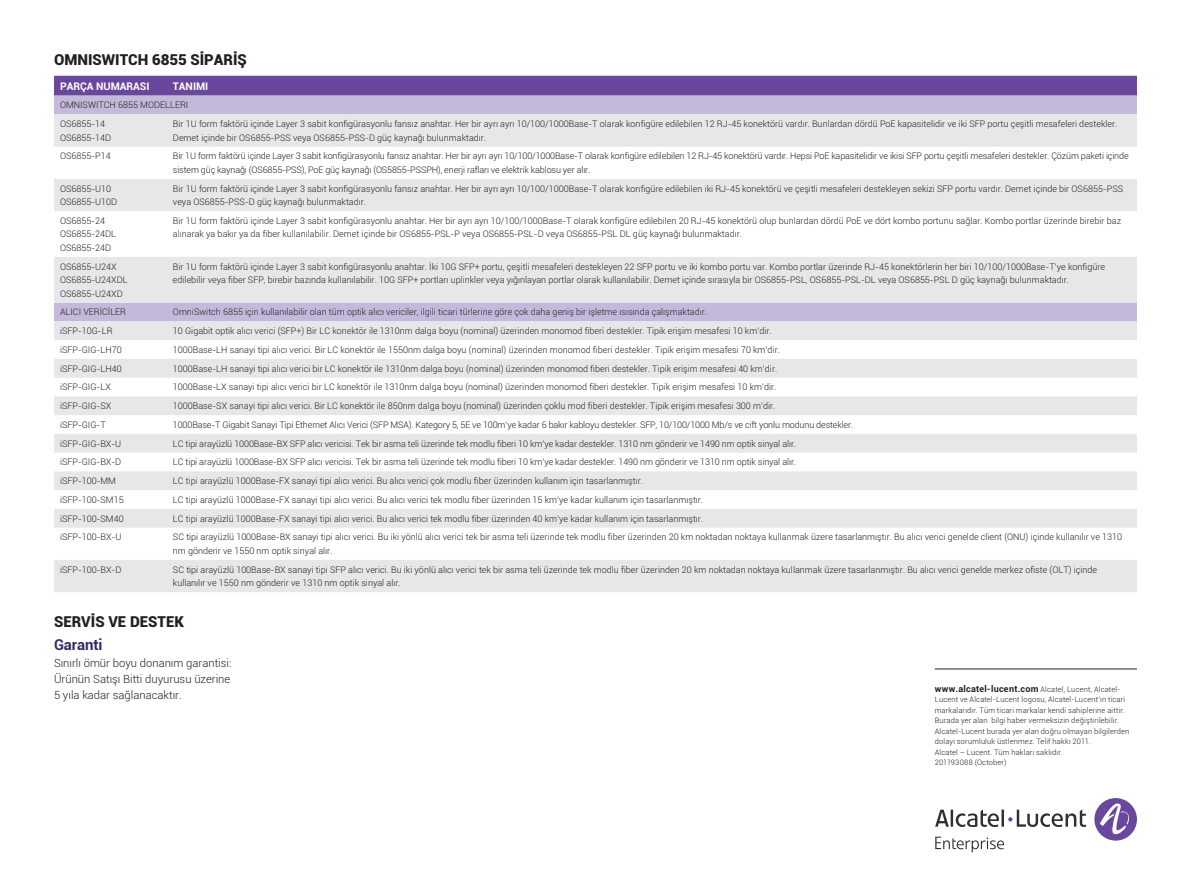
<style>
.page{position:relative;width:1191px;height:893px;background:#fff}
.page>*{position:absolute;margin:0;border:0;box-sizing:border-box;transform-origin:0 0}
.t1{font:900 15px "Roboto";color:#231f20}
.t2{font:700 15px "Roboto";letter-spacing:-.005em;color:#392a67}
.t3{font:300 11.25px/15.8px "Roboto";color:#231f20;text-align:justify}
.t4{font:700 10.5px "Roboto";color:#fff}
.t5{font:300 9px/13.5px "Roboto";color:#231f20}
.t6{font:300 7.5px/10.5px "Roboto";letter-spacing:.02em;color:#231f20}
.s1{font-weight:700;font-size:9px}
</style>
<div class="page">
<div style="left:1094px;top:798px;width:43px;height:43px;background:#69479c;border-radius:50%"></div>
<svg style="left:1099px;top:803px;width:32px;height:32px"></svg>
<svg style="left:935px;top:809px;width:151px;height:18px"></svg>
<svg style="left:935px;top:837px;width:69px;height:15px"></svg>
<div style="left:54px;top:76px;width:1083px;height:20px;background:#69479c"></div>
<div style="left:54px;top:96px;width:1083px;height:18px;background:#c4b9da"></div>
<svg style="left:54px;top:114px;width:1083px;height:478px;fill:#e6e7e9"></svg>
<hr style="left:934px;top:669px;width:203px;height:1px;background:#231f20">
<h1 class="t1" style="left:54px;top:49px;width:194px">OMNISWITCH 6855 SIPARIŞ</h1>
<p class="t4" style="left:60px;top:78px;width:91px">PARÇA NUMARASI</p>
<p class="t4" style="left:173px;top:78px;width:37px">TANIMI</p>
<p class="t5" style="left:60px;top:96px;width:130px;line-height:18.8px">OMNISWITCH 6855 MODELLERI<br>OS6855-14</p>
<p class="t5" style="left:60px;top:130px;width:53px">OS6855-14D</p>
<p class="t5" style="left:173px;top:117px;width:946px">Bir 1U form faktörü içinde Layer 3 sabit konfigürasyonlu fansız anahtar. Her bir ayrı ayrı 10/100/1000Base-T olarak konfigüre edilebilen 12 RJ-45 konektörü vardır. Bunlardan dördü PoE kapasitelidir ve iki SFP portu çeşitli mesafeleri destekler.<br>Demet içinde bir OS6855-PSS veya OS6855-PSS-D güç kaynağı bulunmaktadır.</p>
<p class="t5" style="left:60px;top:149px;width:52px">OS6855-P14</p>
<p class="t5" style="left:173px;top:149px;width:957px">Bir 1U form faktörü içinde Layer 3 sabit konfigürasyonlu fansız anahtar. Her bir ayrı ayrı 10/100/1000Base-T olarak konfigüre edilebilen 12 RJ-45 konektörü vardır. Hepsi PoE kapasitelidir ve ikisi SFP portu çeşitli mesafeleri destekler. Çözüm paketi içinde sistem güç kaynağı (OS6855-PSS), PoE güç kaynağı (OS5855-PSSPH), enerji rafları ve elektrik kablosu yer alır.</p>
<p class="t5" style="left:60px;top:181px;width:59px">OS6855-U10<br>OS6855-U10D</p>
<p class="t5" style="left:173px;top:181px;width:951px">Bir 1U form faktörü içinde Layer 3 sabit konfigürasyonlu fansız anahtar. Her bir ayrı ayrı 10/100/1000Base-T olarak konfigüre edilebilen iki RJ-45 konektörü ve çeşitli mesafeleri destekleyen sekizi SFP portu vardır. Demet içinde bir OS6855-PSS veya OS6855-PSS-D güç kaynağı bulunmaktadır.</p>
<p class="t5" style="left:60px;top:214px;width:58px">OS6855-24<br>OS6855-24DL<br>OS6855-24D</p>
<p class="t5" style="left:173px;top:214px;width:949px">Bir 1U form faktörü içinde Layer 3 sabit konfigürasyonlu anahtar. Her bir ayrı ayrı 10/100/1000Base-T olarak konfigüre edilebilen 20 RJ-45 konektörü olup bunlardan dördü PoE ve dört kombo portunu sağlar. Kombo portlar üzerinde birebir baz alınarak ya bakır ya da fiber kullanılabilir. Demet içinde bir OS6855-PSL-P veya OS6855-PSL-D veya OS6855-PSL DL güç kaynağı bulunmaktadır.</p>
<p class="t5" style="left:60px;top:259px;width:69px">OS6855-U24X<br>OS6855-U24XDL<br>OS6855-U24XD</p>
<p class="t5" style="left:173px;top:259px;width:933px">Bir 1U form faktörü içinde Layer 3 sabit konfigürasyonlu anahtar. İki 10G SFP+ portu, çeşitli mesafeleri destekleyen 22 SFP portu ve iki kombo portu var. Kombo portlar üzerinde RJ-45 konektörlerin her biri 10/100/1000Base-T’ye konfigüre edilebilir veya fiber SFP, birebir bazında kullanılabilir. 10G SFP+ portları uplinkler veya yığınlayan portlar olarak kullanılabilir. Demet içinde sırasıyla bir OS6855-PSL, OS6855-PSL-DL veya OS6855-PSL D güç kaynağı bulunmaktadır.</p>
<p class="t5" style="left:60px;top:305px;width:68px">ALICI VERİCİLER</p>
<p class="t5" style="left:173px;top:305px;width:535px">OmniSwitch 6855 için kullanılabilir olan tüm optik alıcı vericiler, ilgili ticari türlerine göre çok daha geniş bir işletme ısısında çalışmaktadır.</p>
<p class="t5" style="left:60px;top:324px;width:54px">iSFP-10G-LR</p>
<p class="t5" style="left:173px;top:324px;width:600px">10 Gigabit optik alıcı verici (SFP+) Bir LC konektör ile 1310nm dalga boyu (nominal) üzerinden monomod fiberi destekler. Tipik erişim mesafesi 10 km’dir.</p>
<p class="t5" style="left:60px;top:343px;width:63px">iSFP-GIG-LH70</p>
<p class="t5" style="left:173px;top:343px;width:608px">1000Base-LH sanayi tipi alıcı verici. Bir LC konektör ile 1550nm dalga boyu (nominal) üzerinden monomod fiberi destekler. Tipik erişim mesafesi 70 km’dir.</p>
<p class="t5" style="left:60px;top:361px;width:63px">iSFP-GIG-LH40</p>
<p class="t5" style="left:173px;top:361px;width:606px">1000Base-LH sanayi tipi alıcı verici bir LC konektör ile 1310nm dalga boyu (nominal) üzerinden monomod fiberi destekler. Tipik erişim mesafesi 40 km’dir.</p>
<p class="t5" style="left:60px;top:380px;width:52px">iSFP-GIG-LX</p>
<p class="t5" style="left:173px;top:380px;width:605px">1000Base-LX sanayi tipi alıcı verici bir LC konektör ile 1310nm dalga boyu (nominal) üzerinden monomod fiberi destekler. Tipik erişim mesafesi 10 km’dir.</p>
<p class="t5" style="left:60px;top:399px;width:53px">iSFP-GIG-SX</p>
<p class="t5" style="left:173px;top:399px;width:604px">1000Base-SX sanayi tipi alıcı verici. Bir LC konektör ile 850nm dalga boyu (nominal) üzerinden çoklu mod fiberi destekler. Tipik erişim mesafesi 300 m’dir.</p>
<p class="t5" style="left:60px;top:418px;width:47px">iSFP-GIG-T</p>
<p class="t5" style="left:173px;top:418px;width:681px">1000Base-T Gigabit Sanayi Tipi Ethernet Alıcı Verici (SFP MSA). Kategory 5, 5E ve 100m’ye kadar 6 bakır kabloyu destekler. SFP, 10/100/1000 Mb/s ve cift yonlu modunu destekler.</p>
<p class="t5" style="left:60px;top:436px;width:63px">iSFP-GIG-BX-U</p>
<p class="t5" style="left:173px;top:436px;width:624px">LC tipi arayüzlü 1000Base-BX SFP alıcı vericisi. Tek bir asma teli üzerinde tek modlu fiberi 10 km’ye kadar destekler. 1310 nm gönderir ve 1490 nm optik sinyal alır.</p>
<p class="t5" style="left:60px;top:455px;width:63px">iSFP-GIG-BX-D</p>
<p class="t5" style="left:173px;top:455px;width:624px">LC tipi arayüzlü 1000Base-BX SFP alıcı vericisi. Tek bir asma teli üzerinde tek modlu fiberi 10 km’ye kadar destekler. 1490 nm gönderir ve 1310 nm optik sinyal alır.</p>
<p class="t5" style="left:60px;top:474px;width:58px">iSFP-100-MM</p>
<p class="t5" style="left:173px;top:474px;width:471px">LC tipi arayüzlü 1000Base-FX sanayi tipi alıcı verici. Bu alıcı verici çok modlu fiber üzerinden kullanım için tasarlanmıştır.</p>
<p class="t5" style="left:60px;top:493px;width:65px">iSFP-100-SM15</p>
<p class="t5" style="left:173px;top:493px;width:532px">LC tipi arayüzlü 1000Base-FX sanayi tipi alıcı verici. Bu alıcı verici tek modlu fiber üzerinden 15 km’ye kadar kullanım için tasarlanmıştır.</p>
<p class="t5" style="left:60px;top:511px;width:65px">iSFP-100-SM40</p>
<p class="t5" style="left:173px;top:511px;width:532px">LC tipi arayüzlü 1000Base-FX sanayi tipi alıcı verici. Bu alıcı verici tek modlu fiber üzerinden 40 km’ye kadar kullanım için tasarlanmıştır.</p>
<p class="t5" style="left:60px;top:530px;width:63px">iSFP-100-BX-U</p>
<p class="t5" style="left:173px;top:530px;width:950px">SC tipi arayüzlü 1000Base-BX sanayi tipi alıcı verici. Bu iki yönlü alıcı verici tek bir asma teli üzerinde tek modlu fiber üzerinden 20 km noktadan noktaya kullanmak üzere tasarlanmıştır. Bu alıcı verici genelde client (ONU) içinde kullanılır ve 1310 nm gönderir ve 1550 nm optik sinyal alır.</p>
<p class="t5" style="left:60px;top:562px;width:63px">iSFP-100-BX-D</p>
<p class="t5" style="left:173px;top:562px;width:925px">SC tipi arayüzlü 100Base-BX sanayi tipi SFP alıcı verici. Bu iki yönlü alıcı verici tek bir asma teli üzerinde tek modlu fiber üzerinden 20 km noktadan noktaya kullanmak üzere tasarlanmıştır. Bu alıcı verici genelde merkez ofiste (OLT) içinde kullanılır ve 1550 nm gönderir ve 1310 nm optik sinyal alır.</p>
<h1 class="t1" style="left:54px;top:611px;width:131px">SERVIS VE DESTEK</h1>
<h1 class="t2" style="left:54px;top:634px;width:50px">Garanti</h1>
<p class="t3" style="left:54px;top:655px;width:179px">Sınırlı ömür boyu donanım garantisi:<br>Ürünün Satışı Bitti duyurusu üzerine 5 yıla kadar sağlanacaktır.</p>
<p class="t6" style="left:934px;top:683px;width:196px"><span class="s1">www.alcatel-lucent.com</span> Alcatel, Lucent, Alcatel-Lucent ve Alcatel-Lucent logosu, Alcatel-Lucent’ın ticari markalarıdır. Tüm ticari markalar kendi sahiplerine aittir.<br>Burada yer alan bilgi haber vermeksizin değiştirilebilir.<br>Alcatel-Lucent burada yer alan doğru olmayan bilgilerden dolayı sorumluluk üstlenmez. Telif hakkı 2011.<br>Alcatel – Lucent. Tüm hakları saklıdır.<br>201193088 (October)</p>
</div>
